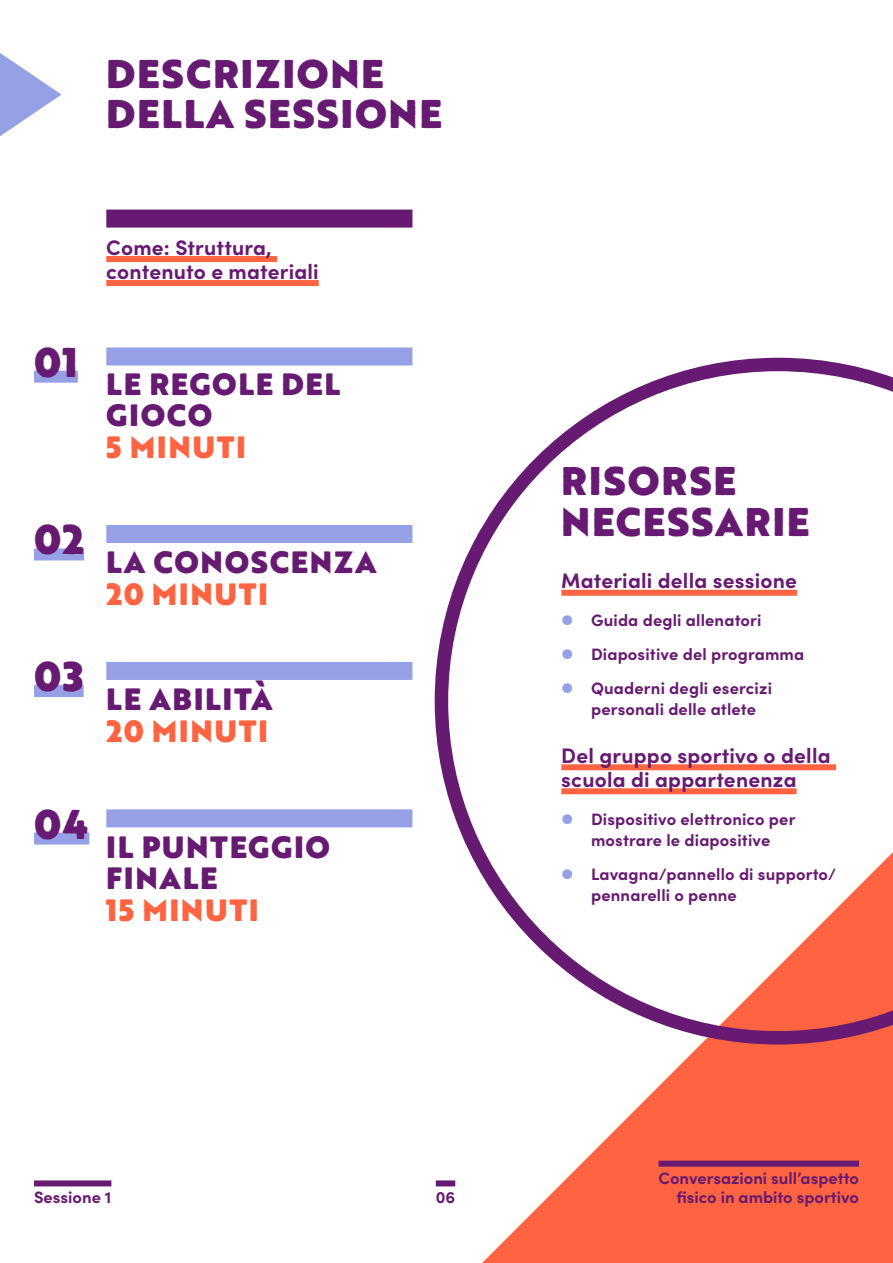
<style>
.page{position:relative;width:893px;height:1263px;background:#fff}
.page>*{position:absolute;margin:0;border:0;box-sizing:border-box;transform-origin:0 0}
.t1{font:900 40.5px "Brother 1816 Printed";letter-spacing:.04em;color:#671a71}
.t2{font:900 39px/40.5px "Brother 1816 Printed";letter-spacing:.04em;color:#671a71}
.t3{font:900 30px/31.5px "Brother 1816 Printed";letter-spacing:.05em;color:#671a71}
.t4{font:900 30px "Brother 1816 Printed";letter-spacing:.05em;color:#fe6441}
.t5{font:700 21px/24px "Sofia Pro";letter-spacing:.01em;color:#671a71}
.t6{font:700 16.5px/33.8px "Sofia Pro";letter-spacing:.01em;color:#671a71}
.s1{font-weight:400;color:#96a0e6}
</style>
<div class="page">
<svg style="left:482px;top:1044px;width:411px;height:219px;fill:#fe6441"></svg>
<svg style="left:0;top:53px;width:62px;height:83px"></svg>
<div style="left:34px;top:371px;width:44px;height:12px;background:#96a0e6"></div>
<div style="left:34px;top:548px;width:50px;height:12px;background:#96a0e6"></div>
<svg style="left:435px;top:358px;width:458px;height:686px"></svg>
<div style="left:34px;top:685px;width:50px;height:12px;background:#96a0e6"></div>
<div style="left:34px;top:832px;width:55px;height:12px;background:#96a0e6"></div>
<div style="left:106px;top:347px;width:306px;height:18px;background:#96a0e6"></div>
<div style="left:106px;top:525px;width:306px;height:18px;background:#96a0e6"></div>
<div style="left:106px;top:662px;width:306px;height:18px;background:#96a0e6"></div>
<div style="left:106px;top:809px;width:306px;height:18px;background:#96a0e6"></div>
<div style="left:106px;top:256px;width:171px;height:6px;background:#fe6441"></div>
<div style="left:106px;top:280px;width:213px;height:6px;background:#fe6441"></div>
<div style="left:106px;top:210px;width:306px;height:18px;background:#671a71"></div>
<div style="left:561px;top:590px;width:236px;height:6px;background:#fe6441"></div>
<div style="left:561px;top:764px;width:275px;height:6px;background:#fe6441"></div>
<div style="left:561px;top:788px;width:235px;height:6px;background:#fe6441"></div>
<div style="left:34px;top:1180px;width:77px;height:6px;background:#671a71"></div>
<div style="left:659px;top:1160px;width:200px;height:6px;background:#671a71"></div>
<div style="left:436px;top:1180px;width:19px;height:6px;background:#671a71"></div>
<h2 class="t2" style="left:106px;top:52px;width:337px">DESCRIZIONE<br>DELLA SESSIONE</h2>
<p class="t5" style="left:106px;top:233px;width:214px">Come: Struttura, contenuto e materiali</p>
<h1 class="t1" style="left:34px;top:331px;width:45px">01</h1>
<h3 class="t3" style="left:106px;top:367px;width:236px">LE REGOLE DEL<br>GIOCO</h3>
<h3 class="t4" style="left:106px;top:423px;width:141px">5 MINUTI</h3>
<h1 class="t1" style="left:34px;top:508px;width:52px">02</h1>
<h1 class="t1" style="left:34px;top:645px;width:51px">03</h1>
<h3 class="t3" style="left:106px;top:546px;width:272px">LA CONOSCENZA</h3>
<h3 class="t4" style="left:106px;top:571px;width:163px">20 MINUTI</h3>
<h3 class="t3" style="left:106px;top:683px;width:168px">LE ABILITÀ</h3>
<h3 class="t4" style="left:106px;top:708px;width:163px">20 MINUTI</h3>
<h1 class="t1" style="left:34px;top:792px;width:57px">04</h1>
<h3 class="t3" style="left:106px;top:830px;width:225px">IL PUNTEGGIO<br>FINALE</h3>
<h3 class="t4" style="left:106px;top:886px;width:154px">15 MINUTI</h3>
<h2 class="t2" style="left:561px;top:460px;width:250px">RISORSE<br>NECESSARIE</h2>
<p class="t5" style="left:561px;top:567px;width:237px">Materiali della sessione</p>
<p class="t6" style="left:561px;top:602px;width:244px"><span class="s1">⬤</span> Guida degli allenatori<br><span class="s1">⬤</span> Diapositive del programma <span class="s1">⬤</span> Quaderni degli esercizi</p>
<p class="t6" style="left:591px;top:691px;width:167px">personali delle atlete</p>
<p class="t5" style="left:561px;top:742px;width:271px">Del gruppo sportivo o della scuola di appartenenza</p>
<p class="t6" style="left:561px;top:807px;width:236px;line-height:21px;text-align:center"><span class="s1">⬤</span> Dispositivo elettronico per mostrare le diapositive</p>
<p class="t6" style="left:591px;top:862px;width:247px;line-height:21px;text-indent:-30px"><span class="s1">⬤</span> Lavagna/pannello di supporto/ pennarelli o penne</p>
<p class="t6" style="left:34px;top:1179px;width:79px">Sessione 1</p>
<p class="t6" style="left:659px;top:1160px;width:202px">Conversazioni sull’aspetto</p>
<p class="t6" style="left:436px;top:1179px;width:21px">06</p>
<p class="t6" style="left:676px;top:1179px;width:184px">fisico in ambito sportivo</p>
</div>
